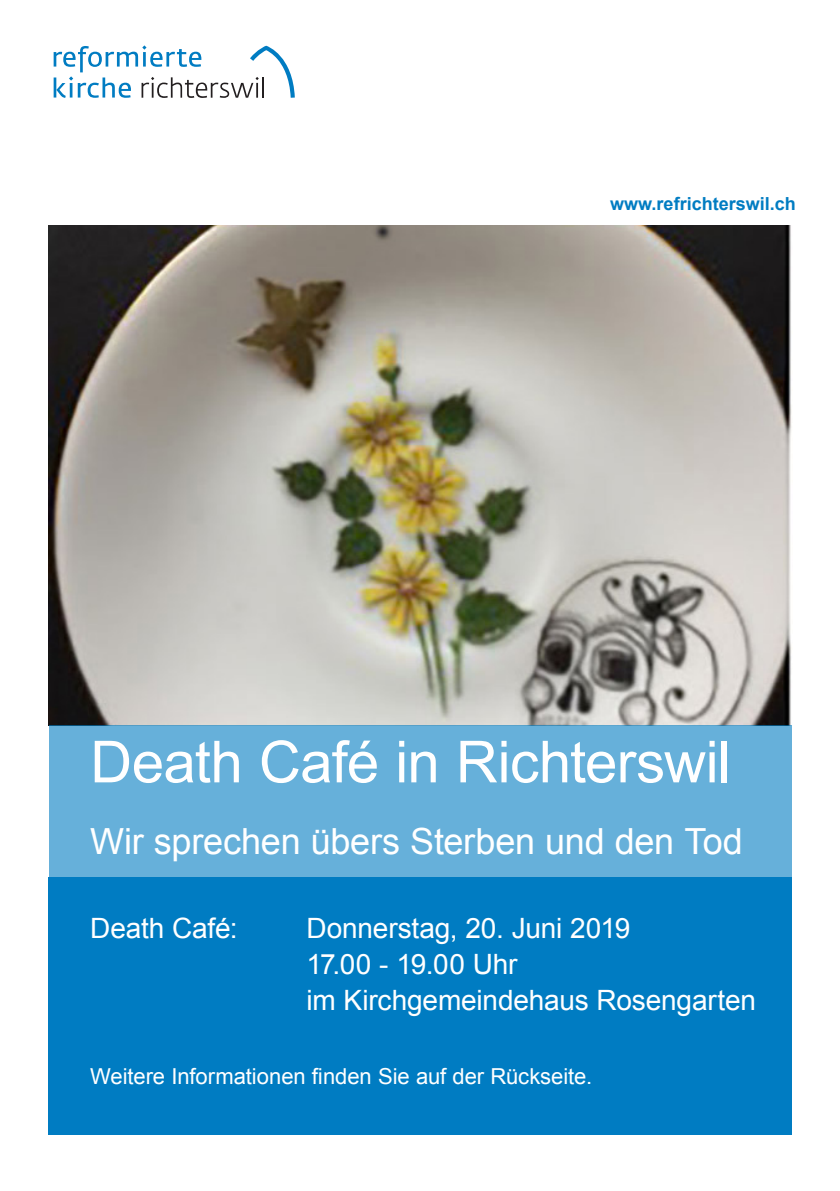
<style>
.page{position:relative;width:840px;height:1191px;background:#fff}
.page>*{position:absolute;margin:0;border:0;box-sizing:border-box;transform-origin:0 0}
.Front_Titel{font:58px "Arial";letter-spacing:-.01em;color:#fff}
.Front_Titel-2{font:36px "Arial";letter-spacing:-.005em;color:#fff}
.Front_Untertitel{font:28px "Arial";letter-spacing:-.005em;color:#fff}
.Front_Untertitel-2{font:22px "Arial";color:#fff}
.Front_Webadresse{font:700 18px "Arial";color:#007cc2}
</style>
<div class="page">
<div style="left:48px;top:877px;width:743px;height:257px;background:#007cc2"></div>
<img style="left:49px;top:225px;width:743px;height:500px">
<div style="left:49px;top:725px;width:741px;height:155px;background:#66b0da"></div>
<svg style="left:54px;top:45px;width:240px;height:53px"></svg>
<p class="Front_Webadresse" style="left:610px;top:191px;width:187px">www.refrichterswil.ch</p>
<p class="Front_Titel" style="left:90px;top:724px;width:641px">Death Café in Richterswil</p>
<p class="Front_Titel-2" style="left:90px;top:818px;width:653px">Wir sprechen übers Sterben und den Tod</p>
<p class="Front_Untertitel" style="left:90px;top:909px;width:149px">Death Café:</p>
<p class="Front_Untertitel" style="left:306px;top:909px;width:325px">Donnerstag, 20. Juni 2019</p>
<p class="Front_Untertitel" style="left:306px;top:945px;width:212px">17.00 - 19.00 Uhr</p>
<p class="Front_Untertitel" style="left:306px;top:981px;width:451px">im Kirchgemeindehaus Rosengarten</p>
<p class="Front_Untertitel-2" style="left:90px;top:1061px;width:503px">Weitere Informationen finden Sie auf der Rückseite.</p>
</div>
